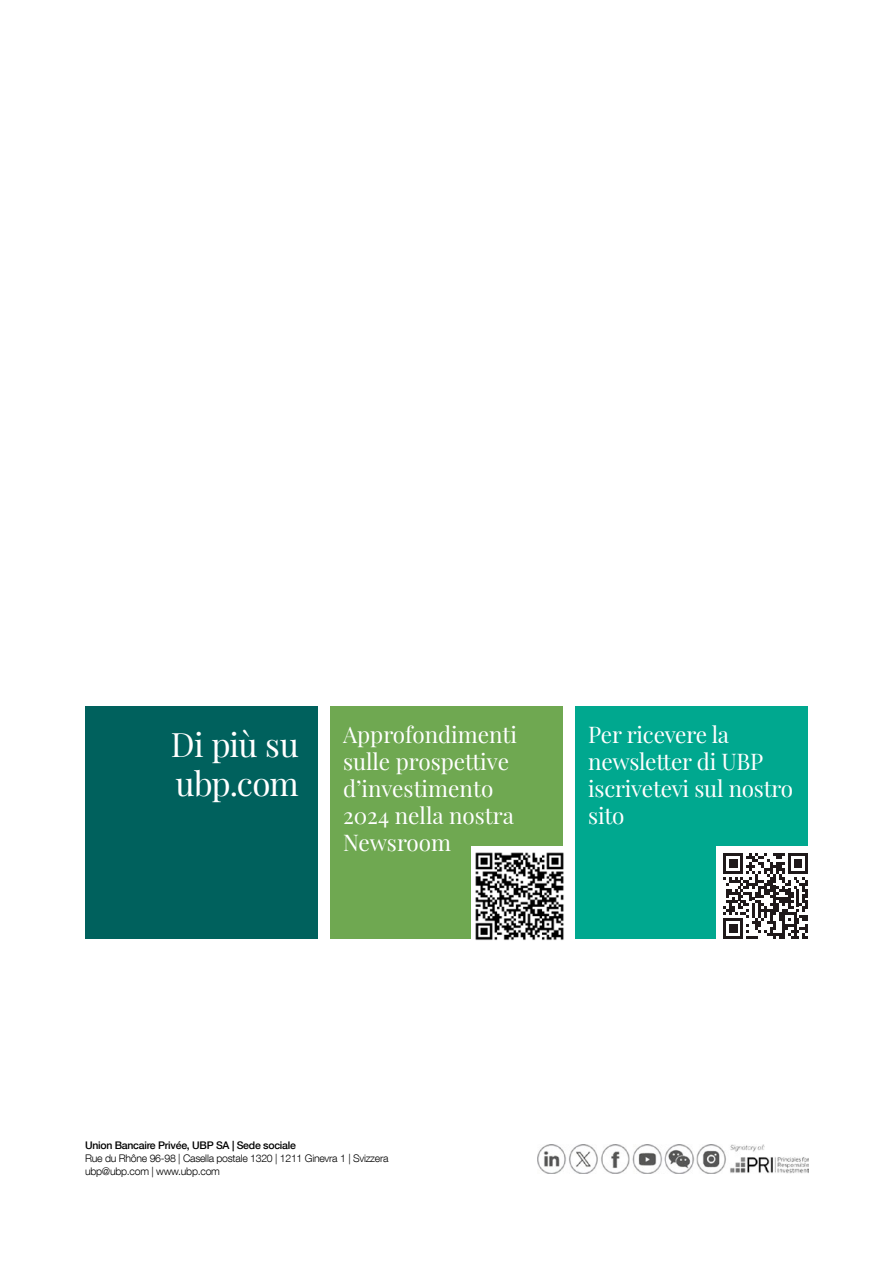
<style>
.page{position:relative;width:893px;height:1263px;background:#fff}
.page>*{position:absolute;margin:0;border:0;box-sizing:border-box;transform-origin:0 0}
.t1{font:33px/39px "Playfair Display";letter-spacing:-.02em;color:#fff}
.t2{font:22.5px/27px "Playfair Display";letter-spacing:-.01em;color:#fff}
.t3{font:300 10.5px/12.6px "Helvetica Neue LT Com";letter-spacing:-.025em;color:#000}
.t4{font:500 10.5px "Helvetica Neue LT Com";letter-spacing:-.025em;color:#000}
</style>
<div class="page">
<img style="left:537px;top:1144px;width:272px;height:29px">
<div style="left:85px;top:706px;width:232px;height:232px;background:#00615d"></div>
<div style="left:330px;top:706px;width:233px;height:232px;background:#6fa851"></div>
<div style="left:575px;top:706px;width:233px;height:232px;background:#00a88f"></div>
<div style="left:471px;top:847px;width:98px;height:97px;background:#fff"></div>
<img style="left:475px;top:852px;width:89px;height:89px">
<div style="left:716px;top:846px;width:97px;height:98px;background:#fff"></div>
<svg style="left:723px;top:853px;width:85px;height:86px"></svg>
<h1 class="t1" style="left:171px;top:722px;width:130px">Di più su ubp.com</h1>
<p class="t2" style="left:343px;top:719px;width:176px">Approfondimenti sulle prospettive d’investimento<br>2024 nella nostra<br>Newsroom</p>
<p class="t2" style="left:588px;top:719px;width:206px">Per ricevere la newsletter di UBP iscrivetevi sul nostro sito</p>
<p class="t4" style="left:85px;top:1139px;width:212px">Union Bancaire Privée, UBP SA | Sede sociale</p>
<p class="t3" style="left:85px;top:1152px;width:305px">Rue du Rhône 96-98 | Casella postale 1320 | 1211 Ginevra 1 | Svizzera ubp@ubp.com | www.ubp.com</p>
</div>
